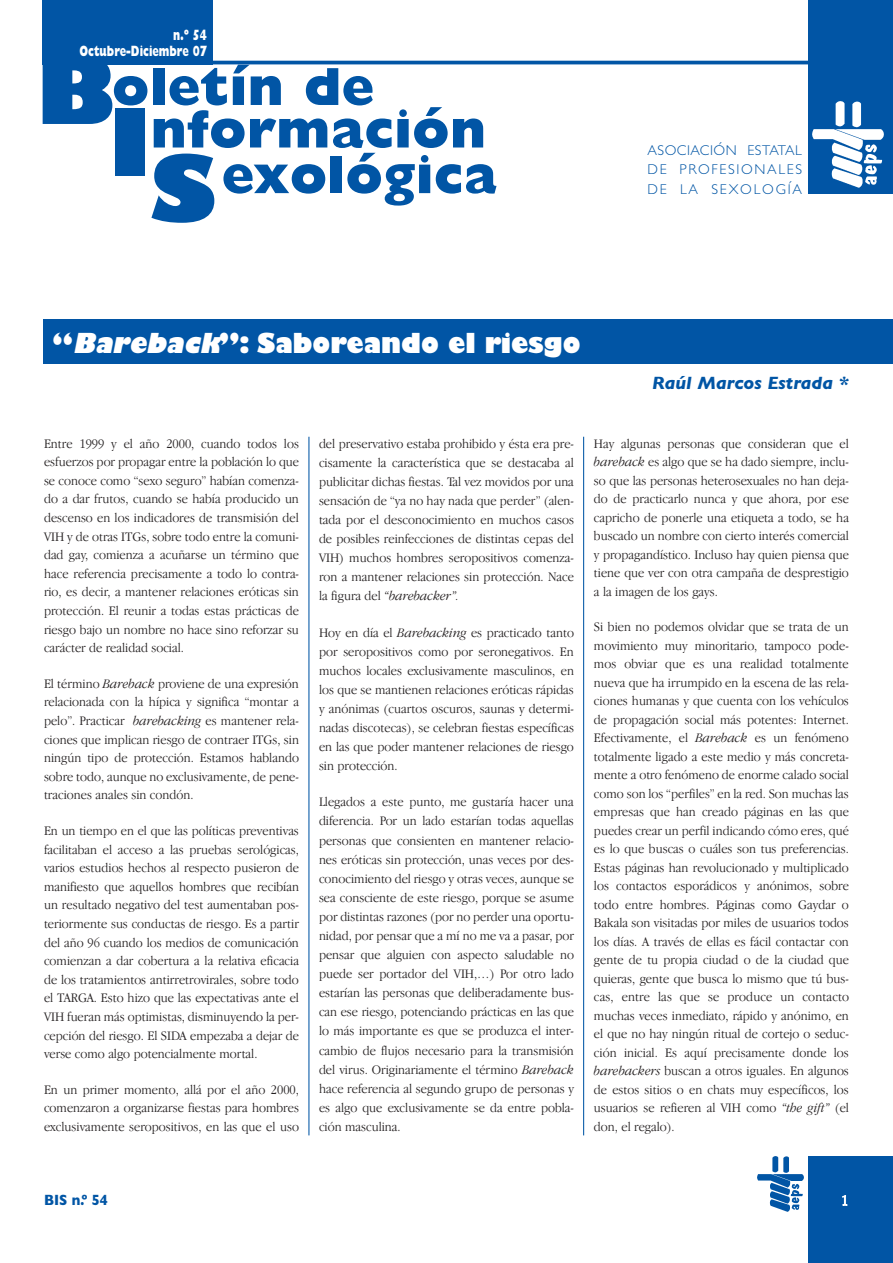
<style>
.page{position:relative;width:893px;height:1263px;background:#fff}
.page>*{position:absolute;margin:0;border:0;box-sizing:border-box;transform-origin:0 0}
.t1{font:800 90px "Gill Sans";color:#0155a5}
.t2{font:800 54px/45.6px "Gill Sans";color:#0155a5;text-align:right}
.t3{font:800 27px "Gill Sans";color:#fff;scale:.92 1}
.t4{font:italic 700 18px "Gill Sans";color:#0155a5}
.t5{font:800 15px/16.5px "Gill Sans";color:#fff;text-align:right;scale:.7 1}
.t6{font:700 15px "Gill Sans";color:#0155a5;scale:.9 1}
.t7{font:300 15px "Garamond IT Cby BT";color:#fff;scale:.9 1}
.t8{font:300 14.25px/19.5px "Gill Sans";letter-spacing:.115em;color:#0155a5;text-align:justify}
.t9{font:300 13.5px/18.5px "Garamond IT Cby BT";color:#231f20;text-align:justify;scale:.92 1}
.s1{font-style:italic}
</style>
<div class="page">
<div style="left:808px;top:1157px;width:85px;height:106px;background:#0155a5"></div>
<div style="left:43px;top:319px;width:850px;height:45px;background:#0155a5"></div>
<hr style="left:308px;top:437px;width:1px;height:698px;background:#0155a5">
<hr style="left:583px;top:437px;width:1px;height:698px;background:#0155a5">
<hr style="left:43px;top:61px;width:807px;height:3px;background:#0155a5">
<div style="left:43px;top:0;width:170px;height:65px;background:#0155a5"></div>
<div style="left:808px;top:0;width:85px;height:194px;background:#0155a5"></div>
<img style="left:812px;top:101px;width:71px;height:86px">
<img style="left:758px;top:1157px;width:45px;height:54px">
<p class="t5" style="left:80px;top:28px;width:183px">n.º 54<br>Octubre-Diciembre 07</p>
<h2 class="t2" style="left:112px;top:69px;width:264px">oletín de</h2>
<h1 class="t1" style="left:108px;top:109px;width:45px">I</h1>
<h1 class="t1" style="left:36px;top:57px;width:80px">B</h1>
<h2 class="t2" style="left:150px;top:112px;width:348px">nformación exológica</h2>
<h1 class="t1" style="left:150px;top:155px;width:67px">S</h1>
<p class="t8" style="left:647px;top:140px;width:156px">ASOCIACIÓN ESTATAL DE PROFESIONALES DE LA SEXOLOGÍA</p>
<h3 class="t3" style="left:53px;top:333px;width:576px">“<span class="s1">Bareback</span>”: Saboreando el riesgo</h3>
<h3 class="t4" style="left:652px;top:372px;width:198px">Raúl Marcos Estrada *</h3>
<p class="t9" style="left:44px;top:435px;width:279px">Entre 1999 y el año 2000, cuando todos los esfuerzos por propagar entre la población lo que se conoce como “sexo seguro” habían comenza&shy;do a dar frutos, cuando se había producido un descenso en los indicadores de transmisión del VIH y de otras ITGs, sobre todo entre la comuni&shy;dad gay, comienza a acuñarse un término que hace referencia precisamente a todo lo contra&shy;rio, es decir, a mantener relaciones eróticas sin protección. El reunir a todas estas prácticas de riesgo bajo un nombre no hace sino reforzar su carácter de realidad social.</p>
<p class="t9" style="left:44px;top:675px;width:279px">El término <span class="s1">Bareback</span> proviene de una expresión relacionada con la hípica y significa “montar a pelo”. Practicar <span class="s1">barebacking</span> es mantener rela&shy;ciones que implican riesgo de contraer ITGs, sin ningún tipo de protección. Estamos hablando sobre todo, aunque no exclusivamente, de pene&shy;traciones anales sin condón.</p>
<p class="t9" style="left:44px;top:822px;width:279px">En un tiempo en el que las políticas preventivas facilitaban el acceso a las pruebas serológicas, varios estudios hechos al respecto pusieron de manifiesto que aquellos hombres que recibían un resultado negativo del test aumentaban pos&shy;teriormente sus conductas de riesgo. Es a partir del año 96 cuando los medios de comunicación comienzan a dar cobertura a la relativa eficacia de los tratamientos antirretrovirales, sobre todo el TARGA. Esto hizo que las expectativas ante el VIH fueran más optimistas, disminuyendo la per&shy;cepción del riesgo. El SIDA empezaba a dejar de verse como algo potencialmente mortal.</p>
<p class="t9" style="left:44px;top:1081px;width:279px">En un primer momento, allá por el año 2000, comenzaron a organizarse fiestas para hombres exclusivamente seropositivos, en las que el uso</p>
<p class="t9" style="left:319px;top:435px;width:279px;line-height:19px">del preservativo estaba prohibido y ésta era pre&shy;cisamente la característica que se destacaba al publicitar dichas fiestas. Tal vez movidos por una sensación de “ya no hay nada que perder” (alen&shy;tada por el desconocimiento en muchos casos de posibles reinfecciones de distintas cepas del VIH) muchos hombres seropositivos comenza&shy;ron a mantener relaciones sin protección. Nace la figura del <span class="s1">“barebacker”.</span></p>
<p class="t9" style="left:319px;top:624px;width:279px;line-height:19px">Hoy en día el <span class="s1">Barebacking</span> es practicado tanto por seropositivos como por seronegativos. En muchos locales exclusivamente masculinos, en los que se mantienen relaciones eróticas rápidas y anónimas (cuartos oscuros, saunas y determi&shy;nadas discotecas), se celebran fiestas específicas en las que poder mantener relaciones de riesgo sin protección.</p>
<p class="t9" style="left:319px;top:794px;width:279px;line-height:19px">Llegados a este punto, me gustaría hacer una diferencia. Por un lado estarían todas aquellas personas que consienten en mantener relacio&shy;nes eróticas sin protección, unas veces por des&shy;conocimiento del riesgo y otras veces, aunque se sea consciente de este riesgo, porque se asume por distintas razones (por no perder una oportu&shy;nidad, por pensar que a mí no me va a pasar, por pensar que alguien con aspecto saludable no puede ser portador del VIH,…) Por otro lado estarían las personas que deliberadamente bus&shy;can ese riesgo, potenciando prácticas en las que lo más importante es que se produzca el inter&shy;cambio de flujos necesario para la transmisión del virus. Originariamente el término <span class="s1">Bareback </span>hace referencia al segundo grupo de personas y es algo que exclusivamente se da entre pobla&shy;ción masculina.</p>
<p class="t9" style="left:594px;top:435px;width:279px">Hay algunas personas que consideran que el <span class="s1">bareback</span> es algo que se ha dado siempre, inclu&shy;so que las personas heterosexuales no han deja&shy;do de practicarlo nunca y que ahora, por ese capricho de ponerle una etiqueta a todo, se ha buscado un nombre con cierto interés comercial y propagandístico. Incluso hay quien piensa que tiene que ver con otra campaña de desprestigio a la imagen de los gays.</p>
<p class="t9" style="left:594px;top:619px;width:279px">Si bien no podemos olvidar que se trata de un movimiento muy minoritario, tampoco pode&shy;mos obviar que es una realidad totalmente nueva que ha irrumpido en la escena de las rela&shy;ciones humanas y que cuenta con los vehículos de propagación social más potentes: Internet.<br>Efectivamente, el <span class="s1">Bareback</span> es un fenómeno totalmente ligado a este medio y más concreta&shy;mente a otro fenómeno de enorme calado social como son los “perfiles” en la red. Son muchas las empresas que han creado páginas en las que puedes crear un perfil indicando cómo eres, qué es lo que buscas o cuáles son tus preferencias.<br>Estas páginas han revolucionado y multiplicado los contactos esporádicos y anónimos, sobre todo entre hombres. Páginas como Gaydar o Bakala son visitadas por miles de usuarios todos los días. A través de ellas es fácil contactar con gente de tu propia ciudad o de la ciudad que quieras, gente que busca lo mismo que tú bus&shy;cas, entre las que se produce un contacto muchas veces inmediato, rápido y anónimo, en el que no hay ningún ritual de cortejo o seduc&shy;ción inicial. Es aquí precisamente donde los <span class="s1">barebackers</span> buscan a otros iguales. En algunos de estos sitios o en chats muy específicos, los usuarios se refieren al VIH como <span class="s1">“the gift”</span> (el don, el regalo).</p>
<p class="t6" style="left:44px;top:1191px;width:72px">BIS n.º 54</p>
<p class="t7" style="left:841px;top:1195px;width:9px">1</p>
</div>
